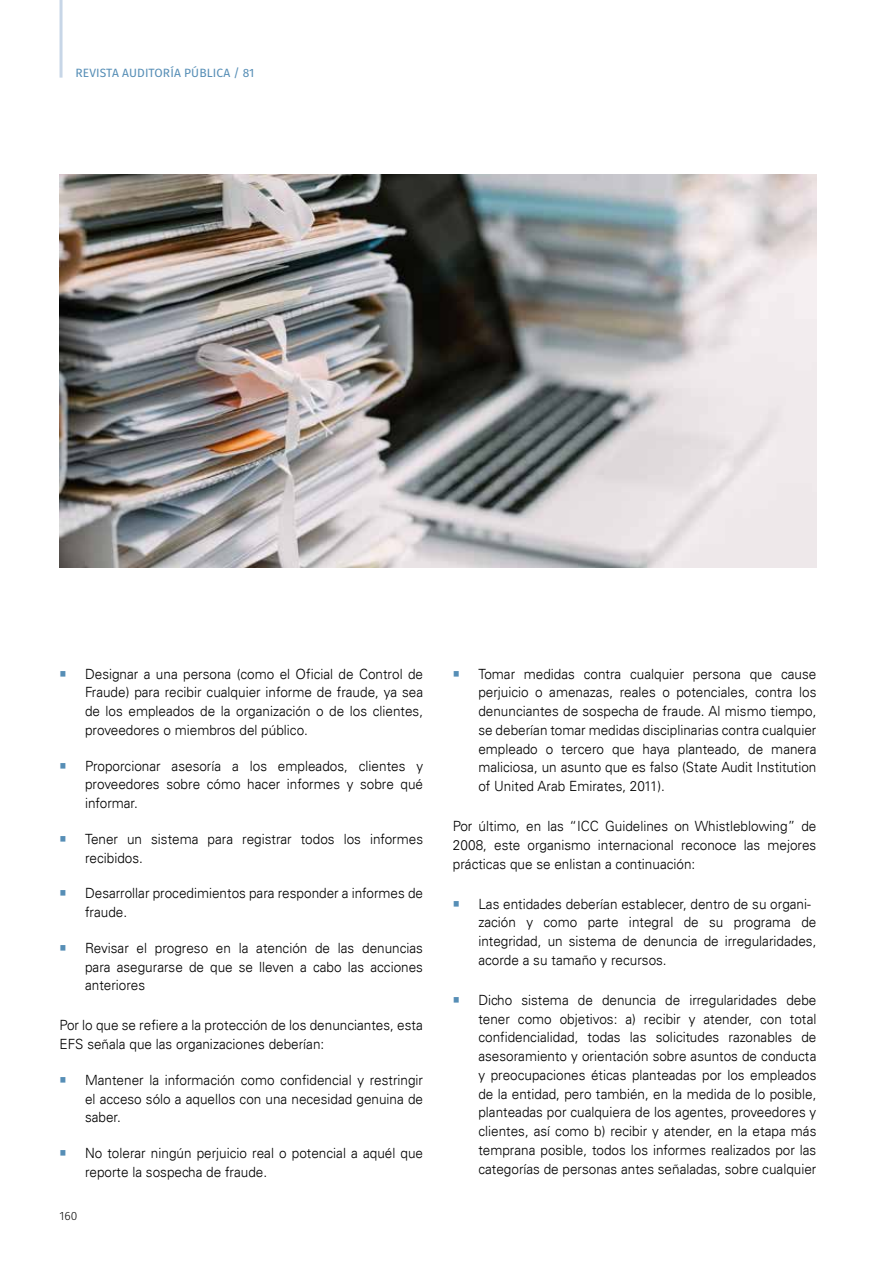
<style>
.page{position:relative;width:893px;height:1263px;background:#fff}
.page>*{position:absolute;margin:0;border:0;box-sizing:border-box;transform-origin:0 0}
.t1{font:300 14.1px/18.8px "Univers LT";color:#000;text-align:justify;scale:.96 1}
.t2{font:12px "Fira Sans";letter-spacing:.01em;color:#568eb6}
.t3{font:300 12px "Fira Sans";color:#000}
.s1{color:#568eb6}
</style>
<div class="page">
<hr style="left:60px;top:0;width:3px;height:78px;background:#c7d6e7">
<img style="left:60px;top:174px;width:756px;height:394px">
<p class="t2" style="left:76px;top:63px;width:180px">REVISTA AUDITORÍA PÚBLICA / 81</p>
<p class="t1" style="left:85px;top:664px;width:354px;text-indent:-26px"><span class="s1">○</span> Designar a una persona (como el Oficial de Control de Fraude) para recibir cualquier informe de fraude, ya sea de los empleados de la organización o de los clientes, proveedores o miembros del público.</p>
<p class="t1" style="left:85px;top:756px;width:354px;text-indent:-26px"><span class="s1">○</span> Proporcionar asesoría a los empleados, clientes y proveedores sobre cómo hacer informes y sobre qué informar.</p>
<p class="t1" style="left:85px;top:829px;width:354px;text-indent:-26px"><span class="s1">○</span> Tener un sistema para registrar todos los informes recibidos.</p>
<p class="t1" style="left:85px;top:884px;width:354px;text-indent:-26px"><span class="s1">○</span> Desarrollar procedimientos para responder a informes de fraude.</p>
<p class="t1" style="left:85px;top:938px;width:354px;text-indent:-26px"><span class="s1">○</span> Revisar el progreso en la atención de las denuncias para asegurarse de que se lleven a cabo las acciones anteriores</p>
<p class="t1" style="left:60px;top:1016px;width:380px">Por lo que se refiere a la protección de los denunciantes, esta<br>EFS señala que las organizaciones deberían:</p>
<p class="t1" style="left:85px;top:1070px;width:354px;text-indent:-26px"><span class="s1">○</span> Mantener la información como confidencial y restringir el acceso sólo a aquellos con una necesidad genuina de saber.</p>
<p class="t1" style="left:85px;top:1144px;width:354px;text-indent:-26px"><span class="s1">○</span> No tolerar ningún perjuicio real o potencial a aquél que reporte la sospecha de fraude.</p>
<p class="t3" style="left:60px;top:1207px;width:19px">160</p>
<p class="t1" style="left:478px;top:664px;width:354px;text-indent:-26px"><span class="s1">○</span> Tomar medidas contra cualquier persona que cause perjuicio o amenazas, reales o potenciales, contra los denunciantes de sospecha de fraude. Al mismo tiempo, se deberían tomar medidas disciplinarias contra cualquier empleado o tercero que haya planteado, de manera maliciosa, un asunto que es falso (State Audit Institution of United Arab Emirates, 2011).</p>
<p class="t1" style="left:453px;top:817px;width:380px">Por último, en las “ICC Guidelines on Whistleblowing” de 2008, este organismo internacional reconoce las mejores prácticas que se enlistan a continuación:</p>
<p class="t1" style="left:478px;top:894px;width:354px;text-align:left;text-indent:-26px"><span class="s1">○</span> Las entidades deberían establecer, dentro de su organi&shy;zación y como parte integral de su programa de integridad, un sistema de denuncia de irregularidades, acorde a su tamaño y recursos.</p>
<p class="t1" style="left:478px;top:990px;width:354px;text-indent:-26px"><span class="s1">○</span> Dicho sistema de denuncia de irregularidades debe tener como objetivos: a) recibir y atender, con total confidencialidad, todas las solicitudes razonables de asesoramiento y orientación sobre asuntos de conducta y preocupaciones éticas planteadas por los empleados de la entidad, pero también, en la medida de lo posible, planteadas por cualquiera de los agentes, proveedores y clientes, así como b) recibir y atender, en la etapa más temprana posible, todos los informes realizados por las categorías de personas antes señaladas, sobre cualquier</p>
</div>
